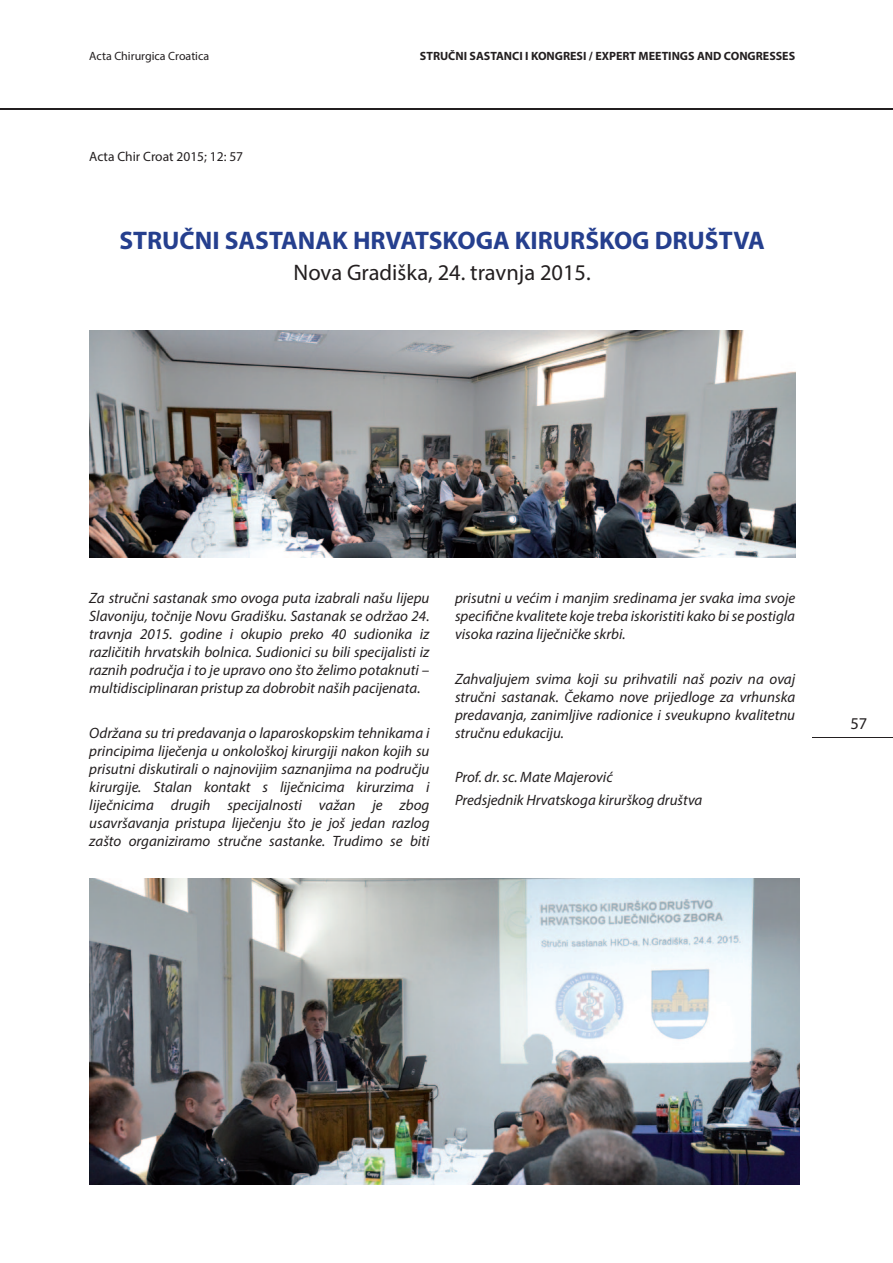
<style>
.page{position:relative;width:893px;height:1263px;background:#fff}
.page>*{position:absolute;margin:0;border:0;box-sizing:border-box;transform-origin:0 0}
.t1{font:700 25.5px "Myriad Pro";color:#253f8e}
.t2{font:22.5px "Myriad Pro";color:#231f20}
.t3{font:16.5px "Myriad Pro";color:#231f20}
.t4{font:italic 15px/18px "Myriad Pro";color:#231f20;text-align:justify}
.t5{font:13.5px "Myriad Pro";color:#231f20}
.t6{font:700 12px "Myriad Pro";color:#231f20}
.t7{font:12px "Myriad Pro";color:#231f20}
</style>
<div class="page">
<hr style="left:0;top:108px;width:893px;height:2px;background:#231f20">
<img style="left:89px;top:878px;width:710px;height:306px">
<img style="left:89px;top:331px;width:706px;height:226px">
<hr style="left:812px;top:737px;width:81px;height:1px;background:#231f20">
<p class="t7" style="left:89px;top:49px;width:121px">Acta Chirurgica Croatica</p>
<p class="t6" style="left:420px;top:48px;width:377px">STRUČNI SASTANCI I KONGRESI / EXPERT MEETINGS AND CONGRESSES</p>
<p class="t5" style="left:89px;top:148px;width:155px">Acta Chir Croat 2015; 12: 57</p>
<h1 class="t1" style="left:119px;top:224px;width:647px">STRUČNI SASTANAK HRVATSKOGA KIRURŠKOG DRUŠTVA</h1>
<h2 class="t2" style="left:294px;top:259px;width:299px">Nova Gradiška, 24. travnja 2015.</h2>
<p class="t4" style="left:89px;top:589px;width:342px">Za stručni sastanak smo ovoga puta izabrali našu lijepu Slavoniju, točnije Novu Gradišku. Sastanak se održao 24. travnja 2015. godine i okupio preko 40 sudionika iz različitih hrvatskih bolnica. Sudionici su bili specijalisti iz raznih područja i to je upravo ono što želimo potaknuti – multidisciplinaran pristup za dobrobit naših pacijenata.</p>
<p class="t4" style="left:89px;top:723px;width:342px">Održana su tri predavanja o laparoskopskim tehnikama i principima liječenja u onkološkoj kirurgiji nakon kojih su prisutni diskutirali o najnovijim saznanjima na području kirurgije. Stalan kontakt s liječnicima kirurzima i liječnicima drugih specijalnosti važan je zbog usavršavanja pristupa liječenju što je još jedan razlog zašto organiziramo stručne sastanke. Trudimo se biti</p>
<p class="t4" style="left:455px;top:589px;width:342px">prisutni u većim i manjim sredinama jer svaka ima svoje specifične kvalitete koje treba iskoristiti kako bi se postigla visoka razina liječničke skrbi.</p>
<p class="t4" style="left:455px;top:669px;width:342px">Zahvaljujem svima koji su prihvatili naš poziv na ovaj stručni sastanak. Čekamo nove prijedloge za vrhunska predavanja, zanimljive radionice i sveukupno kvalitetnu stručnu edukaciju.</p>
<p class="t4" style="left:455px;top:766px;width:249px;line-height:22.2px">Prof. dr. sc. Mate Majerović<br>Predsjednik Hrvatskoga kirurškog društva</p>
<p class="t3" style="left:850px;top:713px;width:18px">57</p>
</div>
